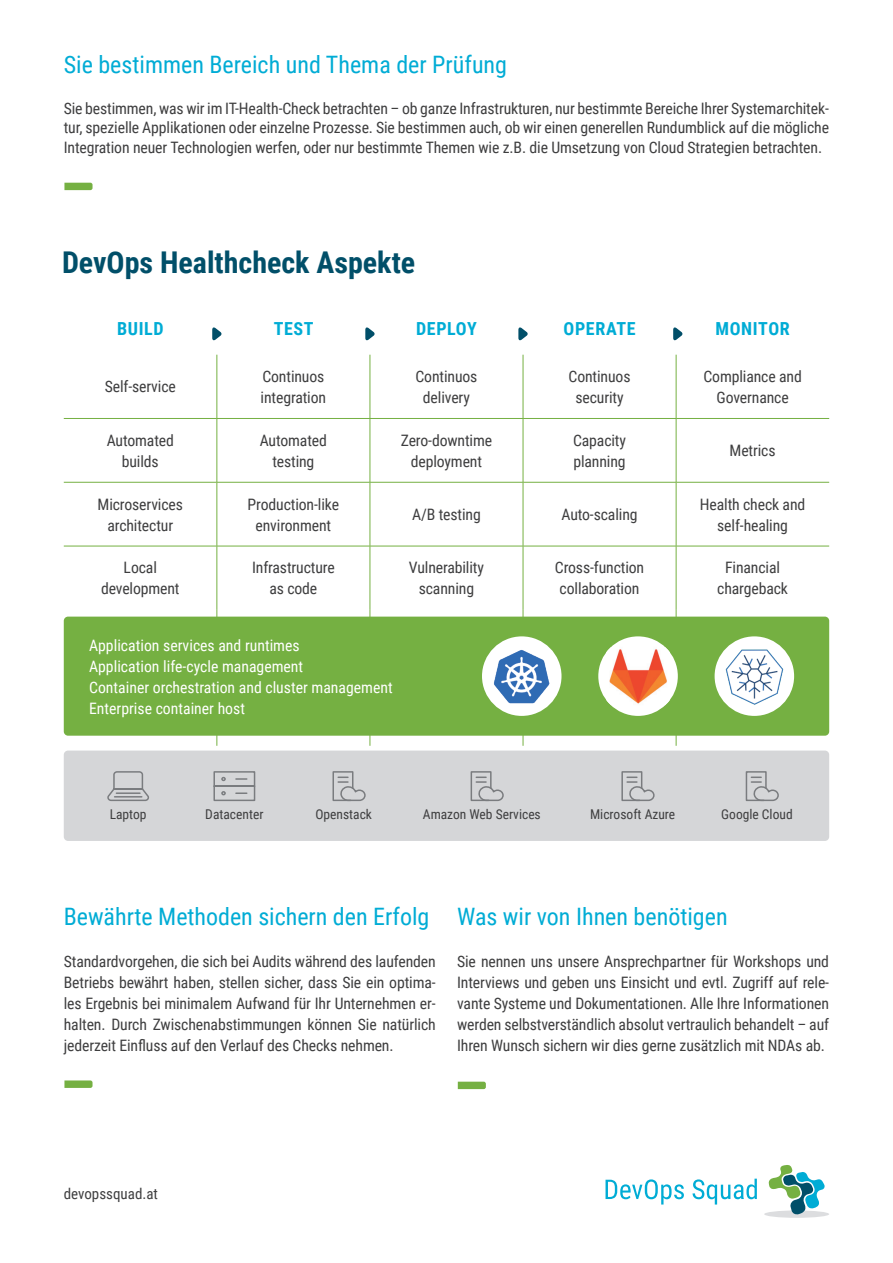
<style>
.page{position:relative;width:893px;height:1263px;background:#fff}
.page>*{position:absolute;margin:0;border:0;box-sizing:border-box;transform-origin:0 0}
.t1{font:700 30px "Roboto Condensed";color:#014f69}
.t2{font:24px "Roboto Condensed";color:#00acd5}
.t3{font:700 18px "Roboto Condensed";letter-spacing:.035em;color:#00acd5}
.t4{font:15.75px/21px "Roboto Condensed";letter-spacing:-.01em;color:#3e3e3f;text-align:center}
.t5{font:15.75px/21px "Roboto Condensed";color:#fff}
.t6{font:15px "Roboto Condensed";color:#3e3e3f}
.t7{font:13.5px "Roboto Condensed";color:#3e3e3f}
</style>
<div class="page">
<div style="left:764px;top:1210px;width:65px;height:8px;background:#dcdddf;border-radius:50%"></div>
<svg style="left:768px;top:1165px;width:57px;height:49px"></svg>
<svg style="left:605px;top:1179px;width:79px;height:25px"></svg>
<svg style="left:693px;top:1179px;width:64px;height:25px"></svg>
<svg style="left:64px;top:183px;width:29px;height:7px"></svg>
<svg style="left:64px;top:1080px;width:29px;height:8px"></svg>
<svg style="left:458px;top:1082px;width:28px;height:7px"></svg>
<hr style="left:217px;top:355px;width:1px;height:63px;background:#75b042">
<hr style="left:370px;top:355px;width:1px;height:63px;background:#75b042">
<hr style="left:523px;top:355px;width:1px;height:63px;background:#75b042">
<hr style="left:676px;top:355px;width:1px;height:63px;background:#75b042">
<hr style="left:64px;top:418px;width:153px;height:1px;background:#75b042">
<hr style="left:64px;top:482px;width:153px;height:1px;background:#75b042">
<hr style="left:217px;top:419px;width:1px;height:63px;background:#75b042">
<hr style="left:217px;top:482px;width:1px;height:64px;background:#75b042">
<hr style="left:217px;top:418px;width:153px;height:1px;background:#75b042">
<hr style="left:370px;top:418px;width:153px;height:1px;background:#75b042">
<hr style="left:523px;top:418px;width:153px;height:1px;background:#75b042">
<hr style="left:370px;top:419px;width:1px;height:63px;background:#75b042">
<hr style="left:523px;top:419px;width:1px;height:63px;background:#75b042">
<hr style="left:370px;top:482px;width:1px;height:64px;background:#75b042">
<hr style="left:523px;top:482px;width:1px;height:64px;background:#75b042">
<hr style="left:217px;top:482px;width:153px;height:1px;background:#75b042">
<hr style="left:370px;top:482px;width:153px;height:1px;background:#75b042">
<hr style="left:523px;top:482px;width:153px;height:1px;background:#75b042">
<hr style="left:676px;top:419px;width:1px;height:63px;background:#75b042">
<hr style="left:676px;top:482px;width:1px;height:64px;background:#75b042">
<hr style="left:676px;top:418px;width:153px;height:1px;background:#75b042">
<hr style="left:676px;top:482px;width:153px;height:1px;background:#75b042">
<hr style="left:64px;top:546px;width:153px;height:1px;background:#75b042">
<hr style="left:217px;top:546px;width:1px;height:64px;background:#75b042">
<hr style="left:217px;top:546px;width:153px;height:1px;background:#75b042">
<hr style="left:370px;top:546px;width:153px;height:1px;background:#75b042">
<hr style="left:523px;top:546px;width:153px;height:1px;background:#75b042">
<hr style="left:370px;top:546px;width:1px;height:64px;background:#75b042">
<hr style="left:523px;top:546px;width:1px;height:64px;background:#75b042">
<hr style="left:676px;top:546px;width:1px;height:64px;background:#75b042">
<hr style="left:676px;top:546px;width:153px;height:1px;background:#75b042">
<hr style="left:217px;top:610px;width:1px;height:68px;background:#75b042">
<hr style="left:217px;top:678px;width:1px;height:68px;background:#75b042">
<hr style="left:370px;top:610px;width:1px;height:68px;background:#75b042">
<hr style="left:523px;top:610px;width:1px;height:68px;background:#75b042">
<hr style="left:370px;top:678px;width:1px;height:68px;background:#75b042">
<hr style="left:523px;top:678px;width:1px;height:68px;background:#75b042">
<hr style="left:676px;top:610px;width:1px;height:68px;background:#75b042">
<hr style="left:676px;top:678px;width:1px;height:68px;background:#75b042">
<div style="left:64px;top:617px;width:765px;height:119px;background:#75b042;border-radius:4px"></div>
<div style="left:482px;top:636px;width:79px;height:80px;background:#fff;border-radius:50%"></div>
<img style="left:494px;top:650px;width:56px;height:53px">
<div style="left:598px;top:636px;width:80px;height:80px;background:#fff;border-radius:50%"></div>
<img style="left:606px;top:647px;width:64px;height:58px">
<div style="left:715px;top:636px;width:79px;height:80px;background:#fff;border-radius:50%"></div>
<img style="left:723px;top:645px;width:62px;height:62px">
<div style="left:64px;top:750px;width:765px;height:91px;background:#d5d6d8;border-radius:4px"></div>
<svg style="left:212px;top:327px;width:10px;height:14px"></svg>
<svg style="left:365px;top:327px;width:10px;height:14px"></svg>
<svg style="left:518px;top:327px;width:10px;height:14px"></svg>
<svg style="left:673px;top:327px;width:10px;height:14px"></svg>
<svg style="left:213px;top:771px;width:43px;height:31px"></svg>
<svg style="left:332px;top:771px;width:34px;height:31px"></svg>
<svg style="left:470px;top:771px;width:34px;height:31px"></svg>
<svg style="left:621px;top:771px;width:34px;height:31px"></svg>
<svg style="left:745px;top:771px;width:34px;height:31px"></svg>
<svg style="left:107px;top:771px;width:42px;height:30px"></svg>
<h2 class="t2" style="left:64px;top:48px;width:445px">Sie bestimmen Bereich und Thema der Prüfung</h2>
<p class="t4" style="left:64px;top:98px;width:767px;line-height:19.5px;text-align:justify">Sie bestimmen, was wir im IT-Health-Check betrachten – ob ganze Infrastrukturen, nur bestimmte Bereiche Ihrer Systemarchitek&shy;tur, spezielle Applikationen oder einzelne Prozesse. Sie bestimmen auch, ob wir einen generellen Rundumblick auf die mögliche Integration neuer Technologien werfen, oder nur bestimmte Themen wie z.B. die Umsetzung von Cloud Strategien betrachten.</p>
<h1 class="t1" style="left:62px;top:241px;width:355px">DevOps Healthcheck Aspekte</h1>
<p class="t3" style="left:117px;top:316px;width:48px">BUILD</p>
<p class="t3" style="left:274px;top:316px;width:41px">TEST</p>
<p class="t3" style="left:416px;top:316px;width:62px">DEPLOY</p>
<p class="t3" style="left:564px;top:316px;width:74px">OPERATE</p>
<p class="t3" style="left:715px;top:316px;width:76px">MONITOR</p>
<p class="t4" style="left:105px;top:376px;width:73px">Self-service</p>
<p class="t4" style="left:261px;top:365px;width:67px;text-align:left">Continuos integration</p>
<p class="t4" style="left:415px;top:365px;width:64px">Continuos delivery</p>
<p class="t4" style="left:569px;top:365px;width:64px">Continuos security</p>
<p class="t4" style="left:703px;top:365px;width:100px">Compliance and<br>Governance</p>
<p class="t4" style="left:107px;top:429px;width:69px">Automated builds</p>
<p class="t4" style="left:260px;top:429px;width:69px">Automated testing</p>
<p class="t4" style="left:401px;top:429px;width:93px">Zero-downtime deployment</p>
<p class="t4" style="left:573px;top:429px;width:54px;text-align:left">Capacity planning</p>
<p class="t4" style="left:730px;top:440px;width:48px">Metrics</p>
<p class="t4" style="left:98px;top:493px;width:87px">Microservices architectur</p>
<p class="t4" style="left:248px;top:493px;width:93px">Production-like environment</p>
<p class="t4" style="left:412px;top:503px;width:70px">A/B testing</p>
<p class="t4" style="left:561px;top:503px;width:78px">Auto-scaling</p>
<p class="t4" style="left:700px;top:493px;width:107px">Health check and self-healing</p>
<p class="t4" style="left:101px;top:557px;width:80px">Local development</p>
<p class="t4" style="left:252px;top:557px;width:84px">Infrastructure as code</p>
<p class="t4" style="left:409px;top:557px;width:77px">Vulnerability scanning</p>
<p class="t4" style="left:555px;top:557px;width:91px;text-align:left">Cross-function collaboration</p>
<p class="t4" style="left:717px;top:557px;width:72px">Financial chargeback</p>
<p class="t5" style="left:89px;top:634px;width:305px">Application services and runtimes<br>Application life-cycle management<br>Container orchestration and cluster management Enterprise container host</p>
<p class="t7" style="left:110px;top:805px;width:38px">Laptop</p>
<p class="t7" style="left:205px;top:805px;width:60px">Datacenter</p>
<p class="t7" style="left:315px;top:805px;width:58px">Openstack</p>
<p class="t7" style="left:423px;top:805px;width:119px">Amazon Web Services</p>
<p class="t7" style="left:590px;top:805px;width:87px">Microsoft Azure</p>
<p class="t7" style="left:721px;top:805px;width:73px">Google Cloud</p>
<h2 class="t2" style="left:64px;top:900px;width:367px">Bewährte Methoden sichern den Erfolg</h2>
<p class="t4" style="left:64px;top:950px;width:374px;text-align:justify">Standardvorgehen, die sich bei Audits während des laufenden Betriebs bewährt haben, stellen sicher, dass Sie ein optima&shy;les Ergebnis bei minimalem Aufwand für Ihr Unternehmen er&shy;halten. Durch Zwischenabstimmungen können Sie natürlich jederzeit Einfluss auf den Verlauf des Checks nehmen.</p>
<h2 class="t2" style="left:457px;top:900px;width:272px">Was wir von Ihnen benötigen</h2>
<p class="t4" style="left:457px;top:950px;width:374px;text-align:justify">Sie nennen uns unsere Ansprechpartner für Workshops und Interviews und geben uns Einsicht und evtl. Zugriff auf rele&shy;vante Systeme und Dokumentationen. Alle Ihre Informationen werden selbstverständlich absolut vertraulich behandelt – auf Ihren Wunsch sichern wir dies gerne zusätzlich mit NDAs ab.</p>
<p class="t6" style="left:64px;top:1183px;width:96px">devopssquad.at</p>
</div>
